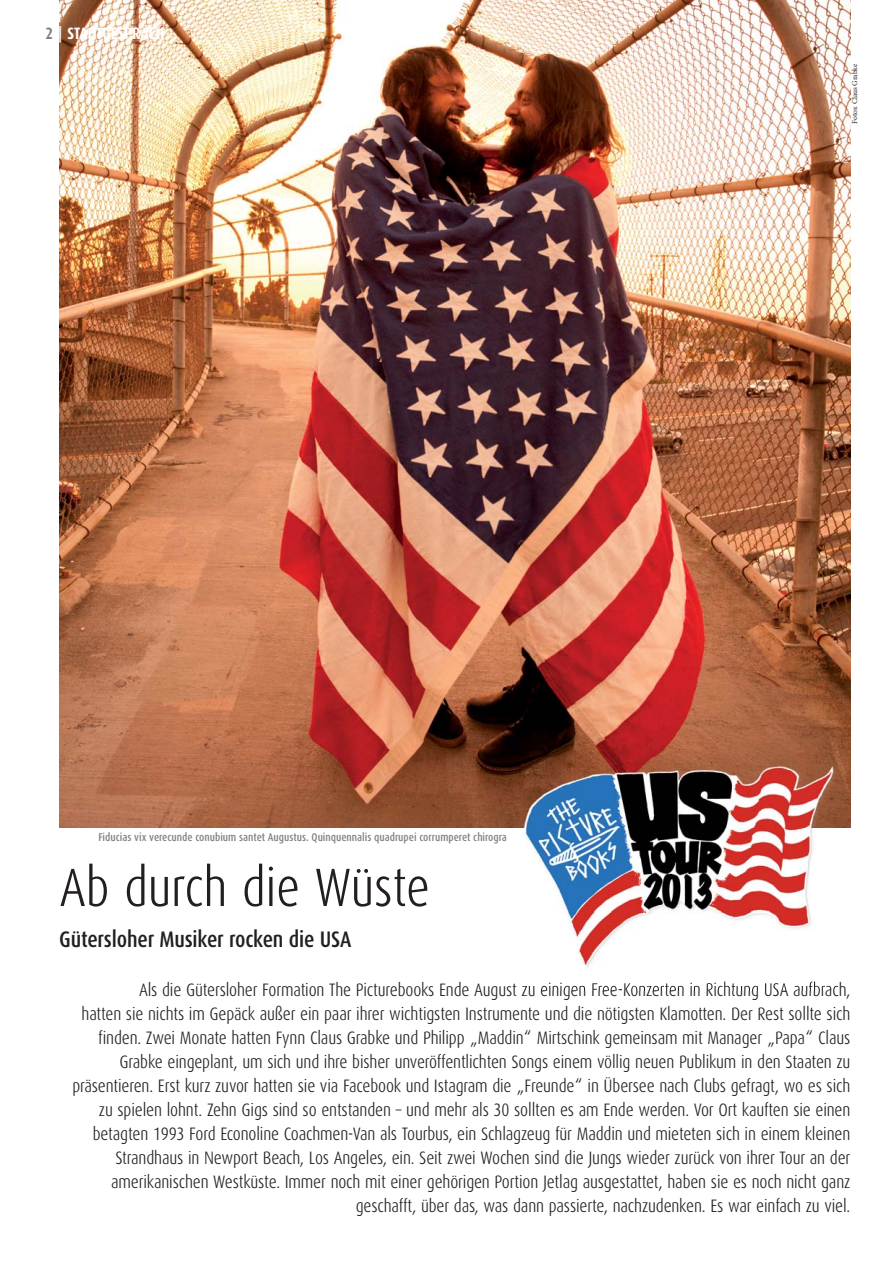
<style>
.page{position:relative;width:893px;height:1263px;background:#fff}
.page>*{position:absolute;margin:0;border:0;box-sizing:border-box;transform-origin:0 0}
.t1{font:300 54px "Dax";letter-spacing:-.005em;color:#231f20}
.t2{font:500 22.5px "Dax";letter-spacing:-.01em;color:#231f20}
.t3{font:300 18px/24px "Dax";letter-spacing:-.01em;color:#231f20;text-align:right}
.t4{font:700 16.5px "Dax";letter-spacing:-.005em;color:#fff}
.t5{font:500 11.25px "Dax";color:#808285}
.t6{font:7.5px "Minion Pro";letter-spacing:-.005em;color:#231f20}
.s1{color:#808285}
</style>
<div class="page">
<img style="left:59px;top:0;width:791px;height:828px">
<img style="left:522px;top:757px;width:316px;height:233px">
<p class="t4" style="left:45px;top:25px;width:120px"><span class="s1">2</span> | STADTGESPRÄCH</p>
<p class="t5" style="left:98px;top:832px;width:410px">Fiducias vix verecunde conubium santet Augustus. Quinquennalis quadrupei corrumperet chirogra</p>
<p class="t6" style="left:852px;top:124px;width:62px;rotate:-90deg">Fotos: Claus Grabke</p>
<h1 class="t1" style="left:59px;top:864px;width:372px">Ab durch die Wüste</h1>
<p class="t2" style="left:59px;top:929px;width:294px">Gütersloher Musiker rocken die USA</p>
<p class="t3" style="left:72px;top:979px;width:779px">Als die Gütersloher Formation The Picturebooks Ende August zu einigen Free-Konzerten in Richtung USA aufbrach,<br>hatten sie nichts im Gepäck außer ein paar ihrer wichtigsten Instrumente und die nötigsten Klamotten. Der Rest sollte sich finden. Zwei Monate hatten Fynn Claus Grabke und Philipp „Maddin“ Mirtschink gemeinsam mit Manager „Papa“ Claus Grabke eingeplant, um sich und ihre bisher unveröffentlichten Songs einem völlig neuen Publikum in den Staaten zu präsentieren. Erst kurz zuvor hatten sie via Facebook und Istagram die „Freunde“ in Übersee nach Clubs gefragt, wo es sich zu spielen lohnt. Zehn Gigs sind so entstanden – und mehr als 30 sollten es am Ende werden. Vor Ort kauften sie einen betagten 1993 Ford Econoline Coachmen-Van als Tourbus, ein Schlagzeug für Maddin und mieteten sich in einem kleinen Strandhaus in Newport Beach, Los Angeles, ein. Seit zwei Wochen sind die Jungs wieder zurück von ihrer Tour an der amerikanischen Westküste. Immer noch mit einer gehörigen Portion Jetlag ausgestattet, haben sie es noch nicht ganz geschafft, über das, was dann passierte, nachzudenken. Es war einfach zu viel.</p>
</div>
